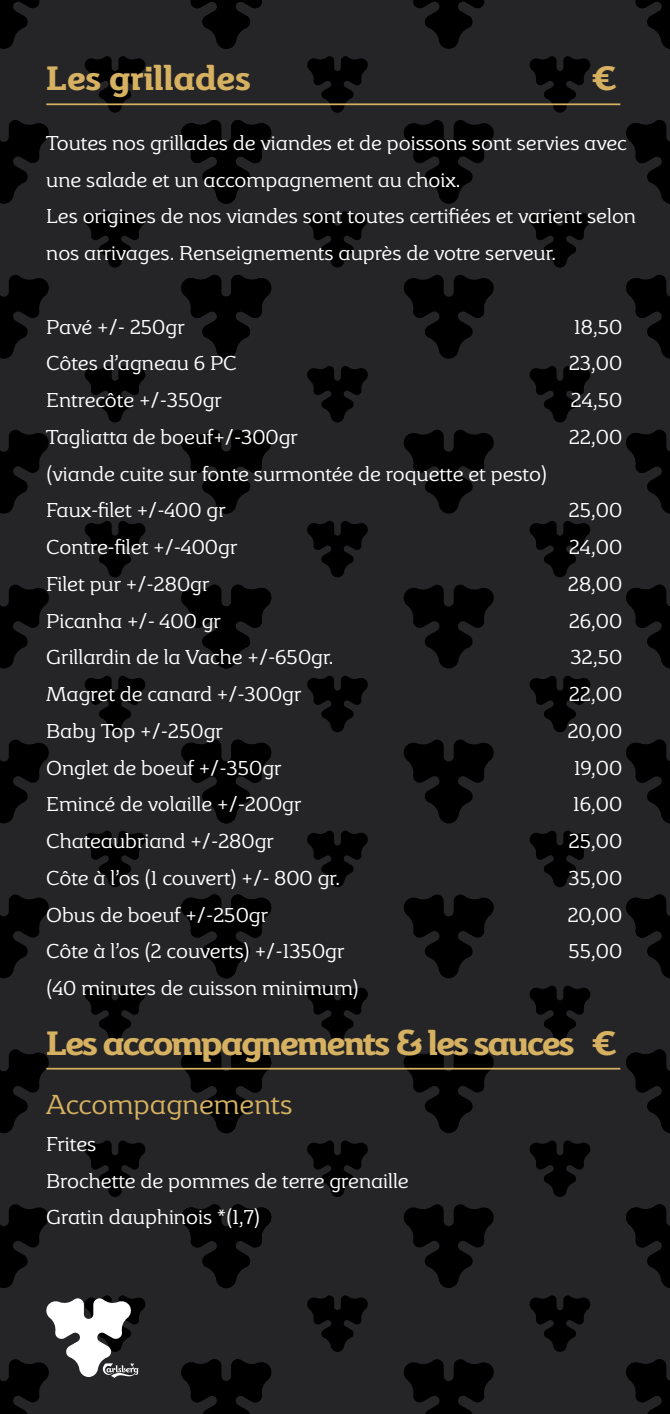
<style>
.page{position:relative;width:670px;height:1414px;background:#252426}
.page>*{position:absolute;margin:0;border:0;box-sizing:border-box;transform-origin:0 0}
.t1{font:700 32.38px "Carlsberg";letter-spacing:-.05em;color:#d6b161}
.t2{font:700 32.38px "Carlsberg";color:#d6b161}
.t3{font:26.25px "Carlsberg";color:#d6b161}
.t4{font:19.25px/36.8px "Carlsberg";color:#fff}
</style>
<div class="page">
<svg style="left:626px;top:1359px;width:44px;height:55px"></svg>
<svg style="left:529px;top:1295px;width:62px;height:57px"></svg>
<svg style="left:307px;top:1295px;width:61px;height:57px"></svg>
<svg style="left:403px;top:1359px;width:91px;height:55px"></svg>
<svg style="left:626px;top:1204px;width:44px;height:84px"></svg>
<svg style="left:626px;top:1049px;width:44px;height:84px"></svg>
<svg style="left:529px;top:985px;width:62px;height:57px"></svg>
<svg style="left:529px;top:1140px;width:62px;height:57px"></svg>
<svg style="left:307px;top:985px;width:61px;height:57px"></svg>
<svg style="left:307px;top:1140px;width:61px;height:57px"></svg>
<svg style="left:403px;top:1204px;width:91px;height:84px"></svg>
<svg style="left:402px;top:1049px;width:93px;height:84px"></svg>
<svg style="left:626px;top:894px;width:44px;height:84px"></svg>
<svg style="left:626px;top:739px;width:44px;height:84px"></svg>
<svg style="left:529px;top:676px;width:62px;height:56px"></svg>
<svg style="left:529px;top:831px;width:62px;height:56px"></svg>
<svg style="left:307px;top:676px;width:61px;height:56px"></svg>
<svg style="left:307px;top:831px;width:61px;height:56px"></svg>
<svg style="left:403px;top:894px;width:91px;height:84px"></svg>
<svg style="left:403px;top:739px;width:91px;height:84px"></svg>
<svg style="left:626px;top:585px;width:44px;height:83px"></svg>
<svg style="left:626px;top:430px;width:44px;height:84px"></svg>
<svg style="left:529px;top:366px;width:62px;height:56px"></svg>
<svg style="left:529px;top:521px;width:62px;height:56px"></svg>
<svg style="left:307px;top:366px;width:61px;height:56px"></svg>
<svg style="left:307px;top:521px;width:61px;height:56px"></svg>
<svg style="left:403px;top:585px;width:91px;height:83px"></svg>
<svg style="left:403px;top:430px;width:91px;height:84px"></svg>
<svg style="left:626px;top:275px;width:44px;height:84px"></svg>
<svg style="left:626px;top:120px;width:44px;height:84px"></svg>
<svg style="left:529px;top:56px;width:62px;height:57px"></svg>
<svg style="left:529px;top:211px;width:61px;height:57px"></svg>
<svg style="left:306px;top:56px;width:62px;height:57px"></svg>
<svg style="left:307px;top:211px;width:61px;height:57px"></svg>
<svg style="left:403px;top:275px;width:91px;height:84px"></svg>
<svg style="left:403px;top:120px;width:91px;height:84px"></svg>
<svg style="left:635px;top:0;width:35px;height:49px"></svg>
<svg style="left:413px;top:0;width:72px;height:49px"></svg>
<svg style="left:181px;top:1359px;width:91px;height:55px"></svg>
<svg style="left:181px;top:1204px;width:91px;height:84px"></svg>
<svg style="left:180px;top:1049px;width:92px;height:84px"></svg>
<svg style="left:84px;top:985px;width:62px;height:57px"></svg>
<svg style="left:84px;top:1140px;width:62px;height:57px"></svg>
<svg style="left:0;top:1204px;width:49px;height:84px"></svg>
<svg style="left:0;top:1049px;width:50px;height:84px"></svg>
<svg style="left:181px;top:894px;width:91px;height:84px"></svg>
<svg style="left:181px;top:739px;width:91px;height:84px"></svg>
<svg style="left:84px;top:676px;width:62px;height:56px"></svg>
<svg style="left:84px;top:831px;width:62px;height:56px"></svg>
<svg style="left:0;top:894px;width:49px;height:84px"></svg>
<svg style="left:0;top:739px;width:49px;height:84px"></svg>
<svg style="left:181px;top:585px;width:91px;height:83px"></svg>
<svg style="left:181px;top:430px;width:91px;height:84px"></svg>
<svg style="left:84px;top:366px;width:62px;height:56px"></svg>
<svg style="left:84px;top:521px;width:62px;height:56px"></svg>
<svg style="left:0;top:585px;width:49px;height:83px"></svg>
<svg style="left:0;top:430px;width:49px;height:84px"></svg>
<svg style="left:181px;top:275px;width:91px;height:84px"></svg>
<svg style="left:181px;top:120px;width:91px;height:84px"></svg>
<svg style="left:84px;top:56px;width:62px;height:57px"></svg>
<svg style="left:84px;top:211px;width:62px;height:57px"></svg>
<svg style="left:0;top:275px;width:49px;height:84px"></svg>
<svg style="left:0;top:120px;width:49px;height:84px"></svg>
<svg style="left:190px;top:0;width:72px;height:49px"></svg>
<svg style="left:0;top:0;width:40px;height:49px"></svg>
<hr style="left:46px;top:103px;width:574px;height:2px;background:#d6b161">
<hr style="left:46px;top:1068px;width:574px;height:1px;background:#d6b161">
<svg style="left:0;top:1295px;width:146px;height:119px"></svg>
<h1 class="t2" style="left:46px;top:59px;width:206px">Les grillades</h1>
<h1 class="t1" style="left:592px;top:59px;width:26px">€</h1>
<p class="t4" style="left:46px;top:124px;width:591px">Toutes nos grillades de viandes et de poissons sont servies avec une salade et un accompagnement au choix.<br>Les origines de nos viandes sont toutes certifiées et varient selon nos arrivages. Renseignements auprès de votre serveur.</p>
<p class="t4" style="left:46px;top:308px;width:140px">Pavé +/- 250gr</p>
<p class="t4" style="left:574px;top:308px;width:50px">18,50</p>
<p class="t4" style="left:46px;top:345px;width:192px">Côtes d’agneau 6 PC</p>
<p class="t4" style="left:569px;top:345px;width:55px">23,00</p>
<p class="t4" style="left:46px;top:381px;width:177px">Entrecôte +/-350gr</p>
<p class="t4" style="left:570px;top:381px;width:53px">24,50</p>
<p class="t4" style="left:46px;top:418px;width:253px">Tagliatta de boeuf+/-300gr</p>
<p class="t4" style="left:568px;top:418px;width:55px">22,00</p>
<p class="t4" style="left:46px;top:455px;width:502px">(viande cuite sur fonte surmontée de roquette et pesto)<br>Faux-filet +/-400 gr</p>
<p class="t4" style="left:568px;top:492px;width:55px">25,00</p>
<p class="t4" style="left:46px;top:528px;width:192px">Contre-filet +/-400gr</p>
<p class="t4" style="left:569px;top:528px;width:55px">24,00</p>
<p class="t4" style="left:46px;top:565px;width:165px">Filet pur +/-280gr</p>
<p class="t4" style="left:568px;top:565px;width:56px">28,00</p>
<p class="t4" style="left:46px;top:602px;width:176px">Picanha +/- 400 gr</p>
<p class="t4" style="left:568px;top:602px;width:55px">26,00</p>
<p class="t4" style="left:46px;top:639px;width:289px">Grillardin de la Vache +/-650gr.</p>
<p class="t4" style="left:570px;top:639px;width:53px">32,50</p>
<p class="t4" style="left:46px;top:675px;width:257px">Magret de canard +/-300gr</p>
<p class="t4" style="left:568px;top:675px;width:55px">22,00</p>
<p class="t4" style="left:46px;top:712px;width:178px">Baby Top +/-250gr</p>
<p class="t4" style="left:567px;top:712px;width:56px">20,00</p>
<p class="t4" style="left:46px;top:749px;width:237px">Onglet de boeuf +/-350gr</p>
<p class="t4" style="left:574px;top:749px;width:50px">19,00</p>
<p class="t4" style="left:46px;top:786px;width:257px">Emincé de volaille +/-200gr</p>
<p class="t4" style="left:573px;top:786px;width:51px">16,00</p>
<p class="t4" style="left:46px;top:822px;width:229px">Chateaubriand +/-280gr</p>
<p class="t4" style="left:568px;top:822px;width:55px">25,00</p>
<p class="t4" style="left:46px;top:859px;width:295px">Côte à l’os (1 couvert) +/- 800 gr.</p>
<p class="t4" style="left:568px;top:859px;width:55px">35,00</p>
<p class="t4" style="left:46px;top:896px;width:223px">Obus de boeuf +/-250gr</p>
<p class="t4" style="left:567px;top:896px;width:56px">20,00</p>
<p class="t4" style="left:46px;top:933px;width:300px">Côte à l’os (2 couverts) +/-1350gr</p>
<p class="t4" style="left:568px;top:933px;width:55px">55,00</p>
<p class="t4" style="left:46px;top:969px;width:314px">(40 minutes de cuisson minimum)</p>
<h1 class="t1" style="left:46px;top:1023px;width:572px">Les accompagnements &amp; les sauces €</h1>
<h2 class="t3" style="left:46px;top:1088px;width:248px">Accompagnements</h2>
<p class="t4" style="left:46px;top:1125px;width:364px">Frites<br>Brochette de pommes de terre grenaille<br>Gratin dauphinois *(1,7)</p>
</div>
